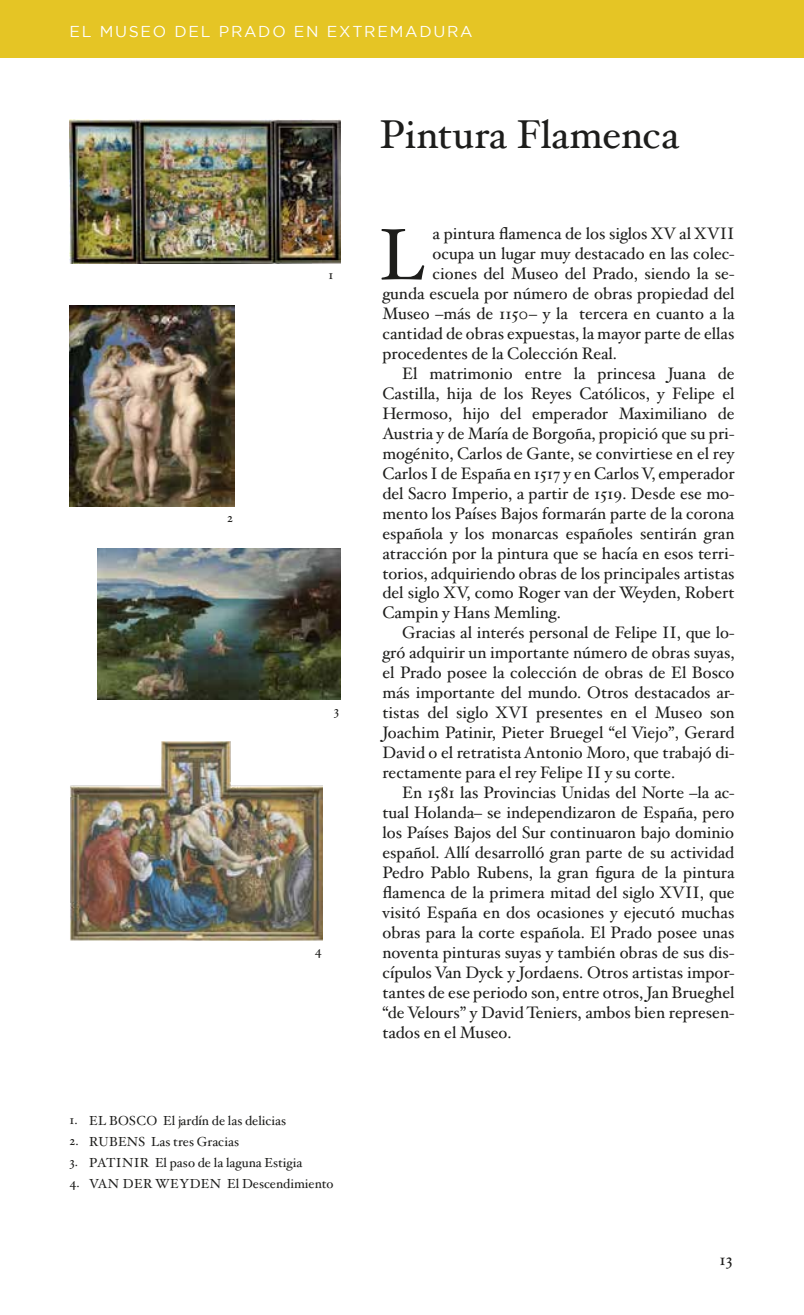
<style>
.page{position:relative;width:804px;height:1315px;background:#fff}
.page>*{position:absolute;margin:0;border:0;box-sizing:border-box;transform-origin:0 0}
.t1{font:72.8px "Hoefler Text";color:#1d1d1b}
.t2{font:40.25px "Hoefler Text";letter-spacing:-.005em;color:#1d1d1b}
.t3{font:16.62px "Hoefler Text";color:#1d1d1b}
.t4{font:15.75px "Gotham";letter-spacing:.11em;color:#fff}
.t5{font:13.12px/21px "Hoefler Text";color:#1d1d1b}
.s1{font-family:"Hoefler Titling HTF Bd Roman"}
</style>
<div class="page">
<img style="left:69px;top:119px;width:271px;height:145px">
<img style="left:69px;top:306px;width:166px;height:201px">
<img style="left:97px;top:549px;width:243px;height:150px">
<img style="left:70px;top:741px;width:252px;height:199px">
<div style="left:0;top:0;width:804px;height:57px;background:#e5c525"></div>
<p class="t4" style="left:69px;top:23px;width:404px">EL MUSEO DEL PRADO EN EXTREMADURA</p>
<p class="t5" style="left:328px;top:264px;width:6px">1</p>
<p class="t5" style="left:227px;top:508px;width:7px">2</p>
<p class="t5" style="left:334px;top:700px;width:7px">3</p>
<p class="t5" style="left:315px;top:940px;width:9px">4</p>
<p class="t5" style="left:69px;top:1109px;width:12px">1.<br>2.<br>3.<br>4.</p>
<p class="t5" style="left:89px;top:1110px;width:246px">EL BOSCO El jard<span class="s1">í</span>n de las delicias<br>RUBENS Las tres Gracias<br>PATINIR El paso de la laguna Estigia<br>VAN DER WEYDEN El Descendimiento</p>
<h2 class="t2" style="left:380px;top:111px;width:301px">Pintura Flamenca</h2>
<h1 class="t1" style="left:379px;top:211px;width:46px">L</h1>
<p class="t3" style="left:432px;top:224px;width:303px">a pintura flamenca de los siglos XV al XVII</p>
<p class="t3" style="left:432px;top:244px;width:303px">ocupa un lugar muy destacado en las colec-</p>
<p class="t3" style="left:432px;top:264px;width:303px">ciones del Museo del Prado, siendo la se-</p>
<p class="t3" style="left:382px;top:284px;width:353px">gunda escuela por número de obras propiedad del</p>
<p class="t3" style="left:382px;top:304px;width:353px">Museo –más de 1150– y la tercera en cuanto a la</p>
<p class="t3" style="left:382px;top:324px;width:353px">cantidad de obras expuestas, la mayor parte de ellas</p>
<p class="t3" style="left:382px;top:344px;width:236px">procedentes de la Colección Real.</p>
<p class="t3" style="left:402px;top:363px;width:334px">El matrimonio entre la princesa Juana de</p>
<p class="t3" style="left:382px;top:383px;width:353px">Castilla, hija de los Reyes Católicos, y Felipe el</p>
<p class="t3" style="left:382px;top:403px;width:353px">Hermoso, hijo del emperador Maximiliano de</p>
<p class="t3" style="left:382px;top:423px;width:353px">Austria y de Mar<span class="s1">í</span>a de Borgoña, propició que su pri-</p>
<p class="t3" style="left:382px;top:443px;width:353px">mogénito, Carlos de Gante, se convirtiese en el rey</p>
<p class="t3" style="left:382px;top:463px;width:354px">Carlos I de España en 1517 y en CarlosV, emperador</p>
<p class="t3" style="left:382px;top:483px;width:353px">del Sacro Imperio, a partir de 1519. Desde ese mo-</p>
<p class="t3" style="left:382px;top:503px;width:353px">mento los Pa<span class="s1">í</span>ses Bajos formarán parte de la corona</p>
<p class="t3" style="left:382px;top:523px;width:353px">española y los monarcas españoles sentirán gran</p>
<p class="t3" style="left:382px;top:543px;width:353px">atracción por la pintura que se hac<span class="s1">í</span>a en esos terri-</p>
<p class="t3" style="left:382px;top:563px;width:354px">torios, adquiriendo obras de los principales artistas</p>
<p class="t3" style="left:382px;top:583px;width:353px">del siglo XV, como Roger van der Weyden, Robert</p>
<p class="t3" style="left:382px;top:603px;width:180px">Campin y Hans Memling.</p>
<p class="t3" style="left:402px;top:623px;width:334px">Gracias al interés personal de Felipe II, que lo-</p>
<p class="t3" style="left:382px;top:643px;width:353px">gró adquirir un importante número de obras suyas,</p>
<p class="t3" style="left:382px;top:663px;width:353px">el Prado posee la colección de obras de El Bosco</p>
<p class="t3" style="left:382px;top:683px;width:353px">más importante del mundo. Otros destacados ar-</p>
<p class="t3" style="left:382px;top:703px;width:353px">tistas del siglo XVI presentes en el Museo son</p>
<p class="t3" style="left:382px;top:723px;width:353px">Joachim Patinir, Pieter Bruegel “el Viejo”, Gerard</p>
<p class="t3" style="left:382px;top:743px;width:353px">David o el retratista Antonio Moro, que trabajó di-</p>
<p class="t3" style="left:382px;top:762px;width:294px">rectamente para el rey Felipe II y su corte.</p>
<p class="t3" style="left:402px;top:782px;width:334px">En 1581 las Provincias Unidas del Norte –la ac-</p>
<p class="t3" style="left:382px;top:802px;width:353px">tual Holanda– se independizaron de España, pero</p>
<p class="t3" style="left:382px;top:822px;width:353px">los Pa<span class="s1">í</span>ses Bajos del Sur continuaron bajo dominio</p>
<p class="t3" style="left:382px;top:842px;width:353px">español. All<span class="s1">í</span> desarrolló gran parte de su actividad</p>
<p class="t3" style="left:382px;top:862px;width:353px">Pedro Pablo Rubens, la gran figura de la pintura</p>
<p class="t3" style="left:382px;top:882px;width:353px">flamenca de la primera mitad del siglo XVII, que</p>
<p class="t3" style="left:382px;top:902px;width:353px">visitó España en dos ocasiones y ejecutó muchas</p>
<p class="t3" style="left:382px;top:922px;width:353px">obras para la corte española. El Prado posee unas</p>
<p class="t3" style="left:382px;top:942px;width:353px">noventa pinturas suyas y también obras de sus dis-</p>
<p class="t3" style="left:382px;top:962px;width:353px">c<span class="s1">í</span>pulos Van Dyck y Jordaens. Otros artistas impor-</p>
<p class="t3" style="left:382px;top:982px;width:353px">tantes de ese periodo son, entre otros, Jan Brueghel</p>
<p class="t3" style="left:382px;top:1002px;width:353px">“de Velours” y David Teniers, ambos bien represen-</p>
<p class="t3" style="left:382px;top:1022px;width:131px">tados en el Museo.</p>
<p class="t3" style="left:719px;top:1249px;width:15px">13</p>
</div>
